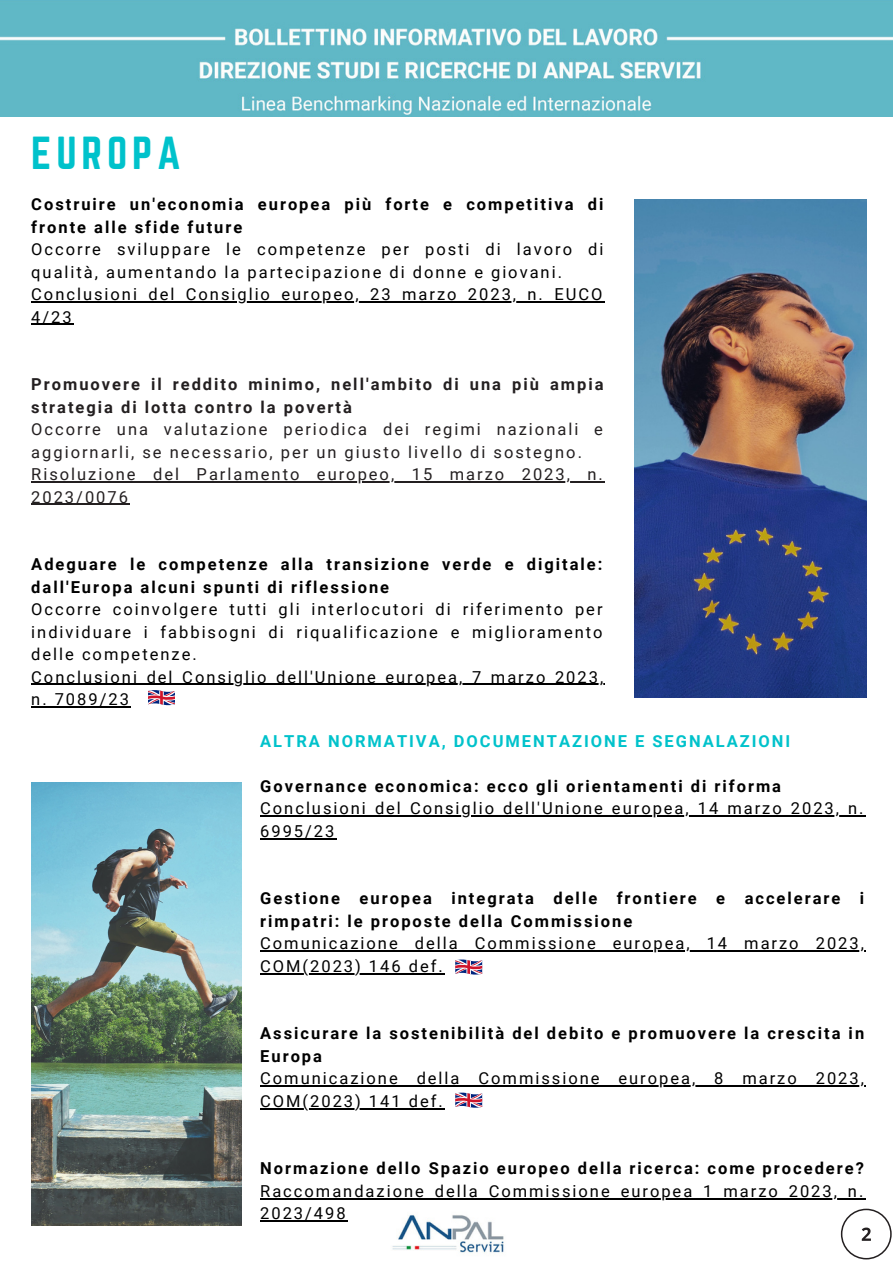
<style>
.page{position:relative;width:893px;height:1264px;background:#fff}
.page>*{position:absolute;margin:0;border:0;box-sizing:border-box;transform-origin:0 0}
.t1{font:40.5px "Norwester";letter-spacing:.12em;color:#00c2cb}
.t2{font:16.5px/22.5px "Roboto";letter-spacing:.12em;color:#000}
.t3{font:700 16.5px/22.5px "Roboto";letter-spacing:.12em;color:#000}
.t4{font:16.5px/22.5px "Roboto";letter-spacing:.12em;color:#231f20}
.t5{font:700 16.5px/22.5px "Roboto";letter-spacing:.12em;color:#231f20}
.t6{font:700 16.5px "Roboto";letter-spacing:.12em;color:#00c2cb}
</style>
<div class="page">
<img style="left:0;top:0;width:892px;height:117px">
<svg style="left:840px;top:1208px;width:51px;height:51px"></svg>
<img style="left:392px;top:1215px;width:112px;height:38px">
<svg style="left:455px;top:959px;width:27px;height:15px"></svg>
<img style="left:31px;top:782px;width:210px;height:443px">
<img style="left:634px;top:200px;width:232px;height:497px">
<hr style="left:31px;top:301px;width:573px;height:1px;background:#000">
<hr style="left:31px;top:324px;width:43px;height:1px;background:#000">
<hr style="left:31px;top:481px;width:573px;height:1px;background:#231f20">
<hr style="left:31px;top:504px;width:99px;height:1px;background:#231f20">
<hr style="left:31px;top:683px;width:574px;height:1px;background:#000">
<hr style="left:31px;top:706px;width:100px;height:1px;background:#000">
<hr style="left:260px;top:815px;width:605px;height:1px;background:#000">
<hr style="left:260px;top:838px;width:76px;height:1px;background:#000">
<hr style="left:260px;top:950px;width:605px;height:1px;background:#000">
<hr style="left:260px;top:973px;width:184px;height:1px;background:#000">
<hr style="left:260px;top:1085px;width:605px;height:1px;background:#000">
<hr style="left:260px;top:1107px;width:184px;height:2px;background:#000">
<hr style="left:260px;top:1197px;width:605px;height:1px;background:#000">
<hr style="left:260px;top:1220px;width:87px;height:1px;background:#000">
<svg style="left:455px;top:1092px;width:27px;height:15px"></svg>
<svg style="left:148px;top:690px;width:27px;height:15px"></svg>
<h1 class="t1" style="left:31px;top:128px;width:151px">EUROPA</h1>
<p class="t3" style="left:31px;top:193px;width:573px">Costruire un'economia europea più forte e competitiva di fronte alle sfide future</p>
<p class="t2" style="left:31px;top:238px;width:573px">Occorre sviluppare le competenze per posti di lavoro di qualità, aumentando la partecipazione di donne e giovani.<br>Conclusioni del Consiglio europeo, 23 marzo 2023, n. EUCO 4/23</p>
<p class="t5" style="left:31px;top:373px;width:573px">Promuovere il reddito minimo, nell'ambito di una più ampia strategia di lotta contro la povertà</p>
<p class="t4" style="left:31px;top:418px;width:573px">Occorre una valutazione periodica dei regimi nazionali e aggiornarli, se necessario, per un giusto livello di sostegno.<br>Risoluzione del Parlamento europeo, 15 marzo 2023, n.<br>2023/0076</p>
<p class="t3" style="left:31px;top:553px;width:572px">Adeguare le competenze alla transizione verde e digitale: dall'Europa alcuni spunti di riflessione</p>
<p class="t2" style="left:31px;top:598px;width:573px">Occorre coinvolgere tutti gli interlocutori di riferimento per individuare i fabbisogni di riqualificazione e miglioramento delle competenze.<br>Conclusioni del Consiglio dell'Unione europea, 7 marzo 2023, n. 7089/23</p>
<p class="t6" style="left:260px;top:731px;width:531px">ALTRA NORMATIVA, DOCUMENTAZIONE E SEGNALAZIONI</p>
<p class="t3" style="left:260px;top:775px;width:522px">Governance economica: ecco gli orientamenti di riforma</p>
<p class="t2" style="left:260px;top:797px;width:604px">Conclusioni del Consiglio dell'Unione europea, 14 marzo 2023, n.<br>6995/23</p>
<p class="t3" style="left:260px;top:887px;width:605px">Gestione europea integrata delle frontiere e accelerare i rimpatri: le proposte della Commissione</p>
<p class="t2" style="left:260px;top:932px;width:605px">Comunicazione della Commissione europea, 14 marzo 2023,<br>COM(2023) 146 def.</p>
<p class="t3" style="left:260px;top:1022px;width:605px">Assicurare la sostenibilità del debito e promuovere la crescita in<br>Europa</p>
<p class="t2" style="left:260px;top:1067px;width:605px">Comunicazione della Commissione europea, 8 marzo 2023,<br>COM(2023) 141 def.</p>
<p class="t3" style="left:260px;top:1157px;width:605px">Normazione dello Spazio europeo della ricerca: come procedere?</p>
<p class="t2" style="left:260px;top:1179px;width:604px">Raccomandazione della Commissione europea 1 marzo 2023, n.<br>2023/498</p>
</div>
